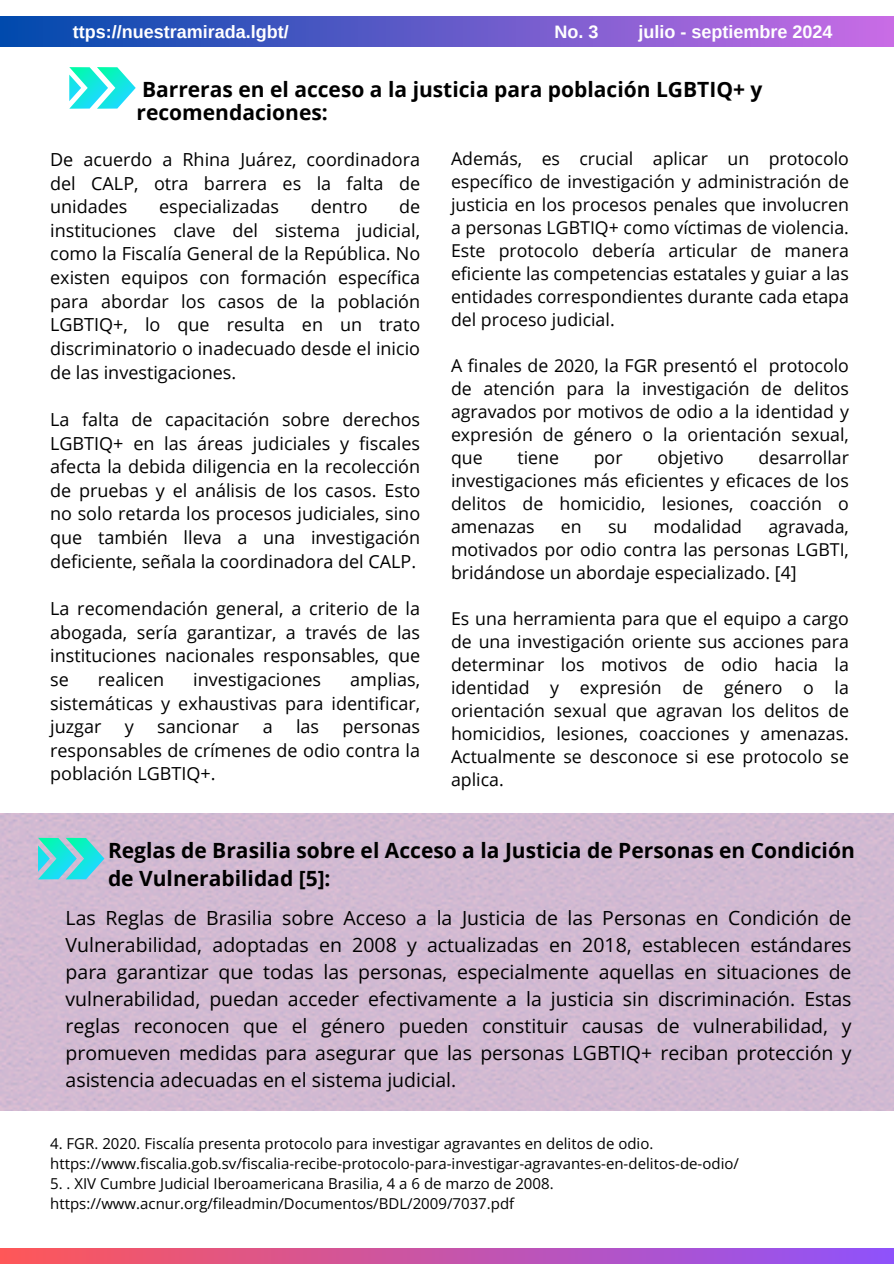
<style>
.page{position:relative;width:894px;height:1264px;background:#fff}
.page>*{position:absolute;margin:0;border:0;box-sizing:border-box;transform-origin:0 0}
.t1{font:700 21px/23.7px "Open Sans";color:#000}
.t2{font:19.5px/27px "Open Sans";color:#000;text-align:justify}
.t3{font:18px/23.7px "Open Sans";color:#000;text-align:justify}
.t4{font:700 18px "Arimo";color:#fff}
.t5{font:17.7px/23px "Open Sans";color:#000;text-align:justify}
.t6{font:15px/20.2px "Open Sans";color:#000}
</style>
<div class="page">
<div style="left:0;top:17px;width:893px;height:30px;background:linear-gradient(to right,#004aad,#c96ce6)"></div>
<svg style="left:0;top:1248px;width:893px;height:15px;background:#c654a9"></svg>
<svg style="left:69px;top:67px;width:67px;height:42px"></svg>
<svg style="left:38px;top:837px;width:66px;height:42px;background:#53d7d9"></svg>
<h3 class="t4" style="left:73px;top:21px;width:217px">ttps://nuestramirada.lgbt/</h3>
<h3 class="t4" style="left:554px;top:21px;width:45px">No. 3</h3>
<h3 class="t4" style="left:638px;top:21px;width:195px">julio - septiembre 2024</h3>
<h4 class="t1" style="left:136px;top:77px;width:627px">Barreras en el acceso a la justicia para población LGBTIQ+ y recomendaciones:</h4>
<h4 class="t5" style="left:451px;top:146px;width:399px">Además, es crucial aplicar un protocolo específico de investigación y administración de justicia en los procesos penales que involucren a personas LGBTIQ+ como víctimas de violencia.<br>Este protocolo debería articular de manera eficiente las competencias estatales y guiar a las entidades correspondientes durante cada etapa del proceso judicial.</h4>
<h4 class="t5" style="left:451px;top:353px;width:399px">A finales de 2020, la FGR presentó el protocolo de atención para la investigación de delitos agravados por motivos de odio a la identidad y expresión de género o la orientación sexual, que</h4>
<h4 class="t3" style="left:50px;top:147px;width:371px">De acuerdo a Rhina Juárez, coordinadora del CALP, otra barrera es la falta de unidades</h4>
<h4 class="t3" style="left:50px;top:194px;width:371px;text-indent:349px">de instituciones clave del sistema judicial, como la Fiscalía General de la República. No existen equipos con formación específica para abordar los casos de la población LGBTIQ+, lo que resulta en un trato discriminatorio o inadecuado desde el inicio de las investigaciones.</h4>
<h4 class="t3" style="left:50px;top:407px;width:371px">La falta de capacitación sobre derechos LGBTIQ+ en las áreas judiciales y fiscales afecta la debida diligencia en la recolección de pruebas y el análisis de los casos. Esto no solo retarda los procesos judiciales, sino que también lleva a una investigación deficiente, señala la coordinadora del CALP.</h4>
<p class="t3" style="left:50px;top:596px;width:371px">La recomendación general, a criterio de la abogada, sería garantizar, a través de las instituciones nacionales responsables, que se</p>
<h4 class="t3" style="left:159px;top:194px;width:122px">especializadas</h4>
<h4 class="t3" style="left:311px;top:194px;width:58px">dentro</h4>
<h4 class="t5" style="left:451px;top:445px;width:399px;text-indent:307px">desarrollar investigaciones más eficientes y eficaces de los delitos de homicidio, lesiones, coacción o amenazas</h4>
<h4 class="t5" style="left:517px;top:445px;width:43px">tiene</h4>
<h4 class="t5" style="left:593px;top:445px;width:30px">por</h4>
<h4 class="t5" style="left:657px;top:445px;width:68px">objetivo</h4>
<h4 class="t5" style="left:451px;top:514px;width:399px;text-indent:317px">agravada, motivados por odio contra las personas LGBTI, bridándose un abordaje especializado. [4]</h4>
<h4 class="t5" style="left:451px;top:606px;width:399px">Es una herramienta para que el equipo a cargo de una investigación oriente sus acciones para determinar los motivos de odio hacia la identidad y expresión de género o la orientación sexual que agravan los delitos de homicidios, lesiones, coacciones y amenazas.<br>Actualmente se desconoce si ese protocolo se aplica.</h4>
<h4 class="t5" style="left:561px;top:514px;width:22px">en</h4>
<h4 class="t5" style="left:608px;top:514px;width:21px">su</h4>
<h4 class="t5" style="left:653px;top:514px;width:90px">modalidad</h4>
<p class="t3" style="left:50px;top:667px;width:371px;text-indent:300px">amplias, sistemáticas y exhaustivas para identificar, juzgar</p>
<p class="t3" style="left:98px;top:667px;width:68px">realicen</p>
<p class="t3" style="left:193px;top:667px;width:129px">investigaciones</p>
<p class="t3" style="left:125px;top:714px;width:11px">y</p>
<p class="t3" style="left:157px;top:714px;width:83px">sancionar</p>
<p class="t3" style="left:262px;top:714px;width:12px">a</p>
<p class="t3" style="left:296px;top:714px;width:25px">las</p>
<p class="t3" style="left:50px;top:714px;width:371px;text-indent:292px">personas responsables de crímenes de odio contra la población LGBTIQ+.</p>
<h1 class="t1" style="left:108px;top:835px;width:748px;line-height:28.2px">Reglas de Brasilia sobre el Acceso a la Justicia de Personas en Condición de Vulnerabilidad [5]:</h1>
<h2 class="t2" style="left:66px;top:903px;width:787px">Las Reglas de Brasilia sobre Acceso a la Justicia de las Personas en Condición de Vulnerabilidad, adoptadas en 2008 y actualizadas en 2018, establecen estándares para garantizar que todas las personas, especialmente aquellas en situaciones de vulnerabilidad, puedan acceder efectivamente a la justicia sin discriminación. Estas reglas reconocen que el género pueden constituir causas de vulnerabilidad, y promueven medidas para asegurar que las personas LGBTIQ+ reciban protección y asistencia adecuadas en el sistema judicial.</h2>
<p class="t6" style="left:50px;top:1132px;width:690px">4. FGR. 2020. Fiscalía presenta protocolo para investigar agravantes en delitos de odio. https://www.fiscalia.gob.sv/fiscalia-recibe-protocolo-para-investigar-agravantes-en-delitos-de-odio/</p>
<h1 class="t6" style="left:50px;top:1173px;width:505px">5. . XIV Cumbre Judicial Iberoamericana Brasilia, 4 a 6 de marzo de 2008. https://www.acnur.org/fileadmin/Documentos/BDL/2009/7037.pdf</h1>
</div>
